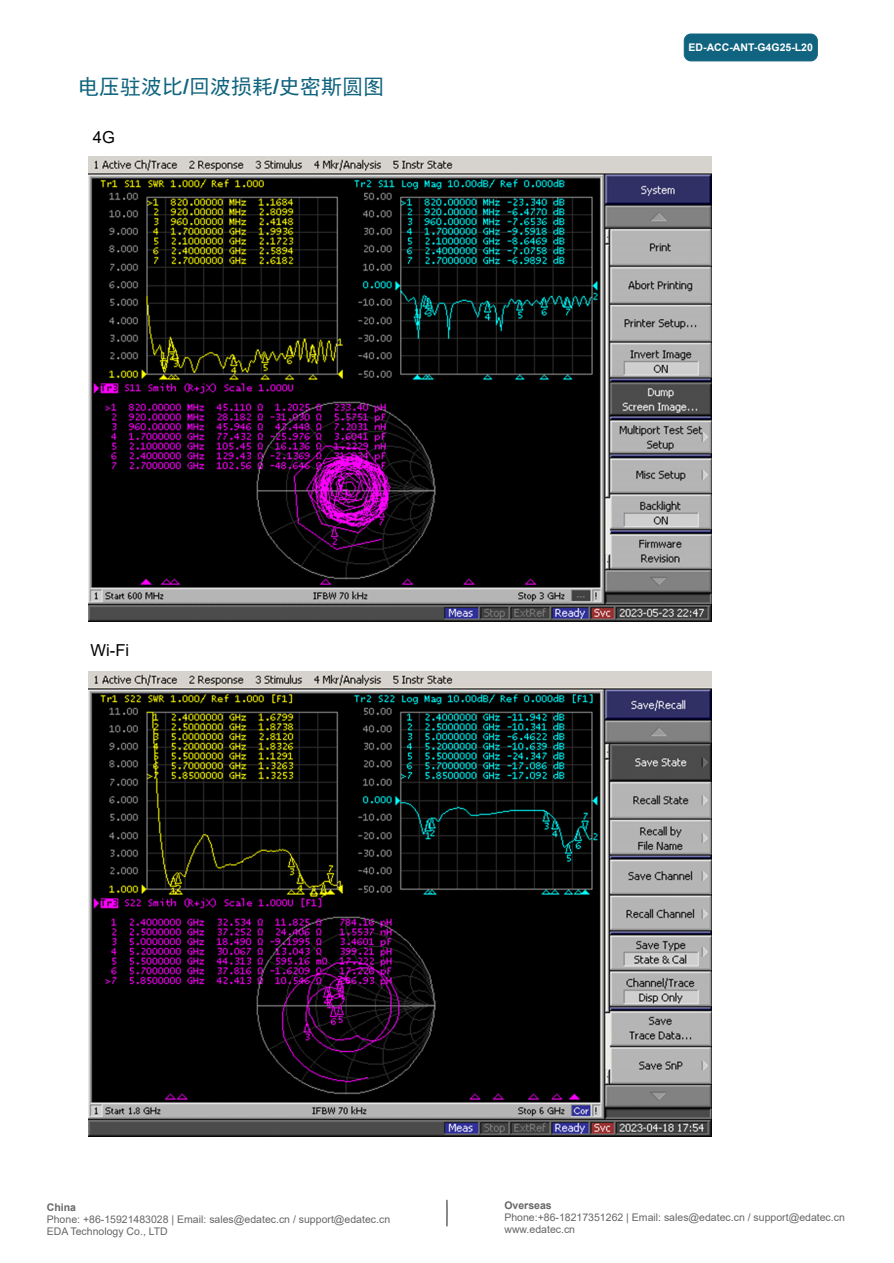
<style>
.page{position:relative;width:894px;height:1263px;background:#fff}
.page>*{position:absolute;margin:0;border:0;box-sizing:border-box;transform-origin:0 0}
.t1{font:21px "Sim Hei";color:#11647f}
.t2{font:16.5px "Arial";color:#000}
.t3{font:10.5px/12px "Arial";color:#666}
.t4{font:700 10.5px "Arial";color:#fff}
.t5{font:700 10.5px "Arial";color:#666}
.s1{font-family:"Arial";font-weight:700}
</style>
<div class="page">
<div style="left:683px;top:34px;width:134px;height:27px;background:#11647f;border:1px solid #11647f;border-radius:7px"></div>
<svg style="left:446px;top:1200px;width:2px;height:27px"></svg>
<img style="left:88px;top:157px;width:623px;height:465px">
<img style="left:88px;top:671px;width:623px;height:466px">
<h1 class="t1" style="left:78px;top:76px;width:307px">电压驻波比<span class="s1">/</span>回波损耗<span class="s1">/</span>史密斯圆图</h1>
<h2 class="t2" style="left:93px;top:131px;width:24px">4G</h2>
<h2 class="t2" style="left:91px;top:644px;width:40px">Wi-Fi</h2>
<p class="t4" style="left:688px;top:43px;width:126px">ED-ACC-ANT-G4G25-L20</p>
<p class="t5" style="left:47px;top:1203px;width:31px">China</p>
<p class="t3" style="left:47px;top:1214px;width:345px">Phone: +86-15921483028 | Email: sales@edatec.cn / support@edatec.cn<br>EDA Technology Co., LTD</p>
<p class="t5" style="left:504px;top:1201px;width:49px">Overseas</p>
<p class="t3" style="left:504px;top:1212px;width:342px">Phone:+86-18217351262 | Email: sales@edatec.cn / support@edatec.cn www.edatec.cn</p>
</div>
